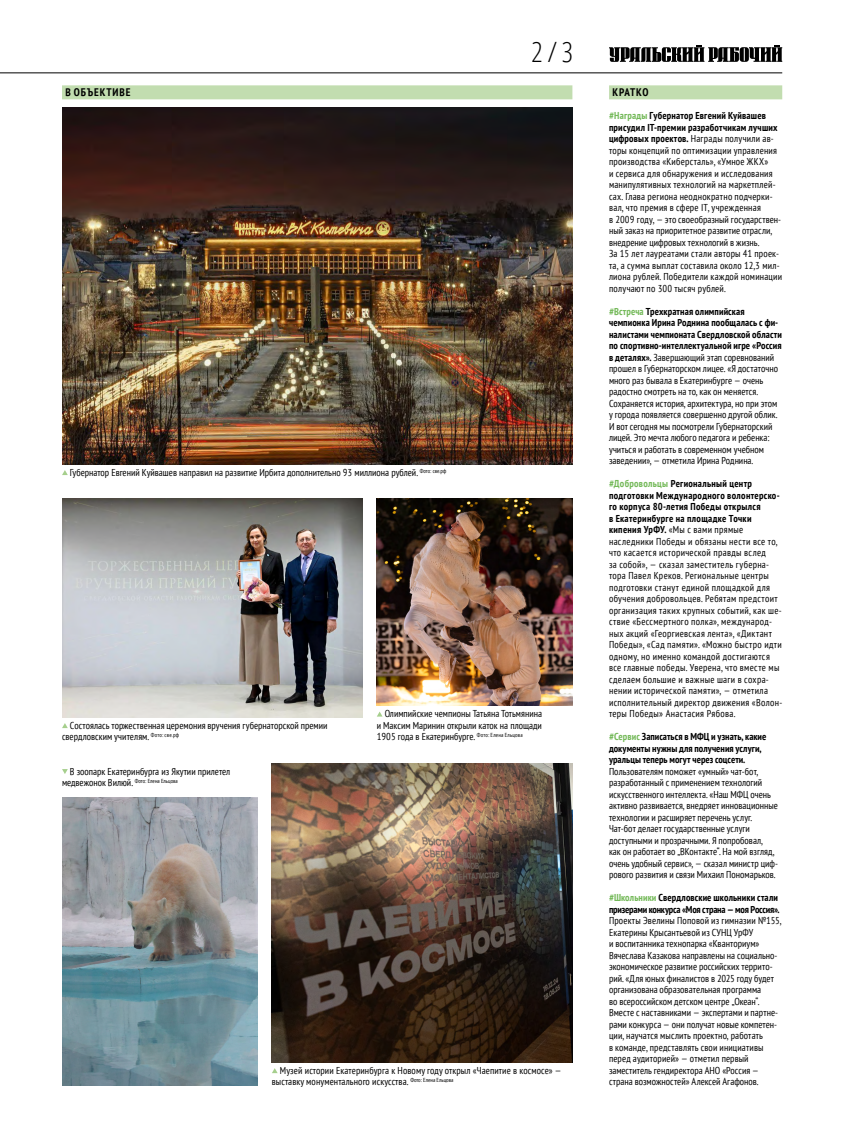
<style>
.page{position:relative;width:845px;height:1134px;background:#fff}
.page>*{position:absolute;margin:0;border:0;box-sizing:border-box;transform-origin:0 0}
.t1{font:300 condensed 28px "Open Sans";color:#000}
.t2{font:700 condensed 11px "PT Sans";letter-spacing:.08em;color:#000}
.t3{font:condensed 10px/11.5px "PT Sans";letter-spacing:.01em;color:#000}
.t4{font:condensed 10px/11.5px "PT Sans";letter-spacing:.03em;color:#000}
.t5{font:700 condensed 10px/11.5px "PT Sans";color:#000}
.t6{font:condensed 5.8px "PT Sans";color:#000}
.s1{font-size:10px}
.s2{font-weight:700;color:#74b959}
.s3{font-weight:700}
.s4{color:#74b959}
</style>
<div class="page">
<div style="left:609px;top:85px;width:173px;height:14px;background:#c2ddb0"></div>
<div style="left:62px;top:85px;width:510px;height:14px;background:#c2ddb0"></div>
<img style="left:62px;top:108px;width:510px;height:356px">
<svg style="left:272px;top:1068px;width:6px;height:5px"></svg>
<img style="left:377px;top:499px;width:195px;height:207px">
<svg style="left:62px;top:769px;width:6px;height:5px"></svg>
<img style="left:272px;top:763px;width:300px;height:299px">
<img style="left:62px;top:499px;width:300px;height:218px">
<svg style="left:377px;top:711px;width:5px;height:6px"></svg>
<svg style="left:62px;top:470px;width:6px;height:5px"></svg>
<svg style="left:62px;top:723px;width:6px;height:5px"></svg>
<hr style="left:0;top:72px;width:782px;height:1px;background:#000">
<svg style="left:609px;top:45px;width:173px;height:17px"></svg>
<img style="left:62px;top:798px;width:196px;height:287px">
<p class="t2" style="left:65px;top:85px;width:67px">В ОБЪЕКТИВЕ</p>
<h1 class="t1" style="left:531px;top:33px;width:43px">2 / 3</h1>
<p class="t3" style="left:70px;top:466px;width:378px">Губернатор Евгений Куйвашев направил на развитие Ирбита дополнительно 93 миллиона рублей. <sup>Фото:</sup> <sup>све.рф</sup></p>
<p class="t3" style="left:62px;top:719px;width:267px;text-indent:8px">Состоялась торжественная церемония вручения губернаторской премии свердловским учителям. <sup>Фото:</sup> <sup>све.рф</sup></p>
<p class="t3" style="left:70px;top:765px;width:162px">В зоопарк Екатеринбурга из Якутии прилетел</p>
<p class="t6" style="left:62px;top:777px;width:117px"><span class="s1">медвежонок Вилюй.</span> Фото: Елена Ельцова</p>
<p class="t3" style="left:377px;top:708px;width:167px;text-align:justify;text-indent:8px">Олимпийские чемпионы Татьяна Тотьмянина и Максим Маринин открыли каток на площади 1905 года в Екатеринбурге. <sup>Фото:</sup> <sup>Елена</sup> <sup>Ельцова</sup></p>
<p class="t3" style="left:272px;top:1064px;width:291px;text-indent:8px">Музей истории Екатеринбурга к Новому году открыл «Чаепитие в космосе» — выставку монументального искусства. <sup>Фото:</sup> <sup>Елена</sup> <sup>Ельцова</sup></p>
<p class="t2" style="left:612px;top:85px;width:38px">КРАТКО</p>
<p class="t3" style="left:609px;top:110px;width:175px"><span class="s2">#Награды</span> <span class="s3">Губернатор Евгений Куйвашев присудил IT-премии разработчикам лучших цифровых проектов.</span> Награды получили ав&shy;торы концепций по оптимизации управления производства «Киберсталь», «Умное ЖКХ»<br>и сервиса для обнаружения и исследования манипулятивных технологий на маркетплей&shy;сах. Глава региона неоднократно подчерки&shy;вал, что премия в сфере IT, учрежденная<br>в 2009 году, — это своеобразный государствен&shy;ный заказ на приоритетное развитие отрасли, внедрение цифровых технологий в жизнь.<br>За 15 лет лауреатами стали авторы 41 проек&shy;та, а сумма выплат составила около 12,3 мил&shy;лиона рублей. Победители каждой номинации получают по 300 тысяч рублей.</p>
<p class="t3" style="left:609px;top:305px;width:174px"><span class="s2">#Встреча</span> <span class="s3">Трехкратная олимпийская чемпионка Ирина Роднина пообщалась с фи&shy;налистами чемпионата Свердловской области по спортивно-интеллектуальной игре «Россия в деталях».</span> Завершающий этап соревнований прошел в Губернаторском лицее. «Я достаточно много раз бывала в Екатеринбурге — очень радостно смотреть на то, как он меняется.<br>Сохраняется история, архитектура, но при этом у города появляется совершенно другой облик.<br>И вот сегодня мы посмотрели Губернаторский лицей. Это мечта любого педагога и ребенка: учиться и работать в современном учебном заведении», — отметила Ирина Роднина.</p>
<p class="t4" style="left:609px;top:478px;width:175px"><span class="s2">#Добровольцы</span> <span class="s3">Региональный центр подготовки Международного волонтерско&shy;го корпуса 80-летия Победы открылся<br>в Екатеринбурге на площадке Точки кипения УрФУ.</span> «Мы с вами прямые наследники Победы и обязаны нести все то, что касается исторической правды вслед<br>за собой», — сказал заместитель губерна&shy;тора Павел Креков. Региональные центры подготовки станут единой площадкой для обучения добровольцев. Ребятам предстоит организация таких крупных событий, как ше&shy;ствие «Бессмертного полка», международ&shy;ных акций «Георгиевская лента», «Диктант Победы», «Сад памяти». «Можно быстро идти одному, но именно командой достигаются все главные победы. Уверена, что вместе мы сделаем большие и важные шаги в сохра&shy;нении исторической памяти», — отметила исполнительный директор движения «Волон&shy;теры Победы» Анастасия Рябова.</p>
<p class="t5" style="left:609px;top:731px;width:159px"><span class="s4">#Сервис</span> Записаться в МФЦ и узнать, какие документы нужны для получения услуги, уральцы теперь могут через соцсети.</p>
<p class="t3" style="left:609px;top:765px;width:170px">Пользователям поможет «умный» чат-бот, разработанный с применением технологий искусственного интеллекта. «Наш МФЦ очень активно развивается, внедряет инновационные технологии и расширяет перечень услуг.<br>Чат-бот делает государственные услуги доступными и прозрачными. Я попробовал,<br>как он работает во „ВКонтакте“. На мой взгляд, очень удобный сервис», — сказал министр циф&shy;рового развития и связи Михаил Пономарьков.</p>
<p class="t5" style="left:609px;top:892px;width:172px"><span class="s4">#Школьники</span> Свердловские школьники стали призерами конкурса «Моя страна — моя Россия».</p>
<p class="t3" style="left:609px;top:915px;width:174px">Проекты Эвелины Поповой из гимназии №155, Екатерины Крысантьевой из СУНЦ УрФУ<br>и воспитанника технопарка «Кванториум» Вячеслава Казакова направлены на социально&shy;экономическое развитие российских террито&shy;рий. «Для юных финалистов в 2025 году будет организована образовательная программа<br>во всероссийском детском центре „Океан“.<br>Вместе с наставниками — экспертами и партне&shy;рами конкурса — они получат новые компетен&shy;ции, научатся мыслить проектно, работать<br>в команде, представлять свои инициативы перед аудиторией» — отметил первый заместитель гендиректора АНО «Россия — страна возможностей» Алексей Агафонов.</p>
</div>
